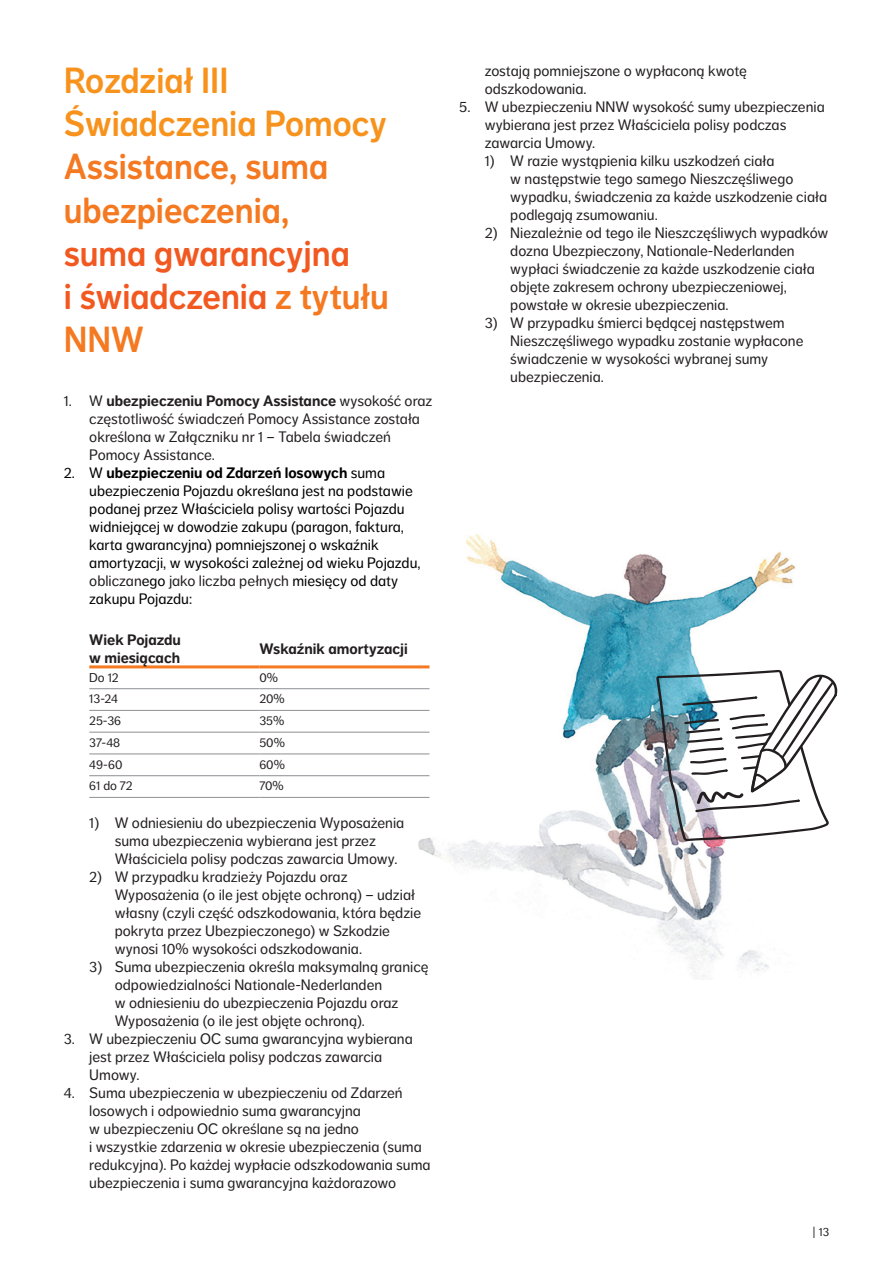
<style>
.page{position:relative;width:893px;height:1263px;background:#fff}
.page>*{position:absolute;margin:0;border:0;box-sizing:border-box;transform-origin:0 0}
.Nagłówek_OWU{font:36px/43.2px "NN Dagny Display";color:#f47921}
.Nagłówek_OWU-2{font:36px "NN Dagny Display";color:#f7931d}
.PodPUNT{font:15px/18px "NN Dagny Text";color:#231f20}
.PUNKT{font:15px/18px "NN Dagny Text";color:#231f20}
.PUNKT-2{font:15px/18px "NN Dagny Text";color:#000}
.Tabela_Tekst{font:700 15px/18px "NN Dagny Text";color:#231f20}
.Tabela_Tekst-2{font:12.75px "NN Dagny Text";color:#231f20}
.t1{font:12px "NN Dagny Text";color:#231f20}
.s1{color:#f7931d}
.s2{color:#f15921}
.s3{font-weight:700}
.s4{color:#231f20}
</style>
<div class="page">
<img style="left:403px;top:534px;width:435px;height:445px">
<svg style="left:656px;top:669px;width:181px;height:172px"></svg>
<hr style="left:89px;top:688px;width:170px;height:1px;background:#999b9e">
<hr style="left:259px;top:688px;width:170px;height:1px;background:#999b9e">
<hr style="left:89px;top:710px;width:170px;height:1px;background:#999b9e">
<hr style="left:259px;top:710px;width:170px;height:1px;background:#999b9e">
<hr style="left:89px;top:732px;width:170px;height:1px;background:#999b9e">
<hr style="left:259px;top:732px;width:170px;height:1px;background:#999b9e">
<hr style="left:89px;top:753px;width:170px;height:1px;background:#999b9e">
<hr style="left:259px;top:753px;width:170px;height:1px;background:#999b9e">
<hr style="left:89px;top:775px;width:170px;height:1px;background:#999b9e">
<hr style="left:259px;top:775px;width:170px;height:1px;background:#999b9e">
<hr style="left:89px;top:797px;width:170px;height:1px;background:#999b9e">
<hr style="left:259px;top:797px;width:170px;height:1px;background:#999b9e">
<hr style="left:89px;top:665px;width:170px;height:3px;background:#f47921">
<hr style="left:259px;top:665px;width:170px;height:3px;background:#f47921">
<p class="Nagłówek_OWU-2" style="left:64px;top:59px;width:166px">Rozdział III</p>
<p class="Nagłówek_OWU" style="left:64px;top:102px;width:327px"><span class="s1">Świadczenia Pomocy<br></span>Assistance, suma ubezpieczenia,<br><span class="s2">suma gwarancyjna<br>i świadczenia</span> z tytułu<br>NNW</p>
<p class="PUNKT" style="left:89px;top:392px;width:345px;text-indent:-26px">1. W <span class="s3">ubezpieczeniu Pomocy Assistance</span> wysokość oraz częstotliwość świadczeń Pomocy Assistance została określona w Załączniku nr 1 – Tabela świadczeń Pomocy Assistance.</p>
<p class="PUNKT-2" style="left:89px;top:464px;width:333px;text-indent:-26px">2. W <span class="s3">ubezpieczeniu od Zdarzeń losowych</span> suma ubezpieczenia Pojazdu określana jest na podstawie podanej przez Właściciela polisy wartości Pojazdu widniejącej w dowodzie zakupu (paragon, faktura, karta gwarancyjna) pomniejszonej o wskaźnik amortyzacji, w wysokości zależnej od wieku Pojazdu, <span class="s4">obliczan</span>ego <span class="s4">jako liczba pełnych</span> miesięcy od daty zakupu Pojazdu:</p>
<p class="Tabela_Tekst" style="left:89px;top:631px;width:93px">Wiek Pojazdu w miesiącach</p>
<p class="Tabela_Tekst" style="left:259px;top:640px;width:150px">Wskaźnik amortyzacji</p>
<p class="Tabela_Tekst-2" style="left:89px;top:670px;width:31px">Do 12</p>
<p class="Tabela_Tekst-2" style="left:259px;top:670px;width:20px">0%</p>
<p class="Tabela_Tekst-2" style="left:89px;top:692px;width:30px">13-24</p>
<p class="Tabela_Tekst-2" style="left:259px;top:692px;width:27px">20%</p>
<p class="Tabela_Tekst-2" style="left:89px;top:713px;width:33px">25-36</p>
<p class="Tabela_Tekst-2" style="left:259px;top:713px;width:26px">35%</p>
<p class="Tabela_Tekst-2" style="left:89px;top:735px;width:32px">37-48</p>
<p class="Tabela_Tekst-2" style="left:259px;top:735px;width:27px">50%</p>
<p class="Tabela_Tekst-2" style="left:89px;top:757px;width:35px">49-60</p>
<p class="Tabela_Tekst-2" style="left:259px;top:757px;width:27px">60%</p>
<p class="Tabela_Tekst-2" style="left:89px;top:779px;width:45px">61 do 72</p>
<p class="Tabela_Tekst-2" style="left:259px;top:779px;width:26px">70%</p>
<p class="PodPUNT" style="left:115px;top:814px;width:291px;text-indent:-26px">1) W odniesieniu do ubezpieczenia Wyposażenia suma ubezpieczenia wybierana jest przez<br>Właściciela polisy podczas zawarcia Umowy.</p>
<p class="PodPUNT" style="left:115px;top:868px;width:308px;text-indent:-26px">2) W przypadku kradzieży Pojazdu oraz Wyposażenia (o ile jest objęte ochroną) – udział własny (czyli część odszkodowania, która będzie pokryta przez Ubezpieczonego) w Szkodzie wynosi 10% wysokości odszkodowania.</p>
<p class="PodPUNT" style="left:115px;top:958px;width:315px;text-indent:-26px">3) Suma ubezpieczenia określa maksymalną granicę odpowiedzialności Nationale‑Nederlanden<br>w odniesieniu do ubezpieczenia Pojazdu oraz Wyposażenia (o ile jest objęte ochroną).</p>
<p class="PUNKT" style="left:89px;top:1030px;width:325px;text-indent:-26px">3. W ubezpieczeniu OC suma gwarancyjna wybierana jest przez Właściciela polisy podczas zawarcia<br>Umowy.</p>
<p class="PUNKT" style="left:89px;top:1084px;width:343px;text-indent:-26px">4. Suma ubezpieczenia w ubezpieczeniu od Zdarzeń losowych i odpowiednio suma gwarancyjna<br>w ubezpieczeniu OC określane są na jedno<br>i wszystkie zdarzenia w okresie ubezpieczenia (suma redukcyjna). Po każdej wypłacie odszkodowania suma ubezpieczenia i suma gwarancyjna każdorazowo</p>
<p class="PUNKT" style="left:485px;top:62px;width:264px">zostają pomniejszone o wypłaconą kwotę odszkodowania.</p>
<p class="PUNKT" style="left:485px;top:98px;width:341px;text-indent:-26px">5. W ubezpieczeniu NNW wysokość sumy ubezpieczenia wybierana jest przez Właściciela polisy podczas zawarcia Umowy.</p>
<p class="PodPUNT" style="left:510px;top:152px;width:318px;text-indent:-26px">1) W razie wystąpienia kilku uszkodzeń ciała<br>w następstwie tego samego Nieszczęśliwego wypadku, świadczenia za każde uszkodzenie ciała podlegają zsumowaniu.</p>
<p class="PodPUNT" style="left:510px;top:224px;width:320px;text-indent:-26px">2) Niezależnie od tego ile Nieszczęśliwych wypadków dozna Ubezpieczony, Nationale‑Nederlanden wypłaci świadczenie za każde uszkodzenie ciała objęte zakresem ochrony ubezpieczeniowej, powstałe w okresie ubezpieczenia.</p>
<p class="PodPUNT" style="left:510px;top:314px;width:295px;text-indent:-26px">3) W przypadku śmierci będącej następstwem Nieszczęśliwego wypadku zostanie wypłacone świadczenie w wysokości wybranej sumy ubezpieczenia.</p>
<p class="t1" style="left:812px;top:1225px;width:19px">| 13</p>
</div>
